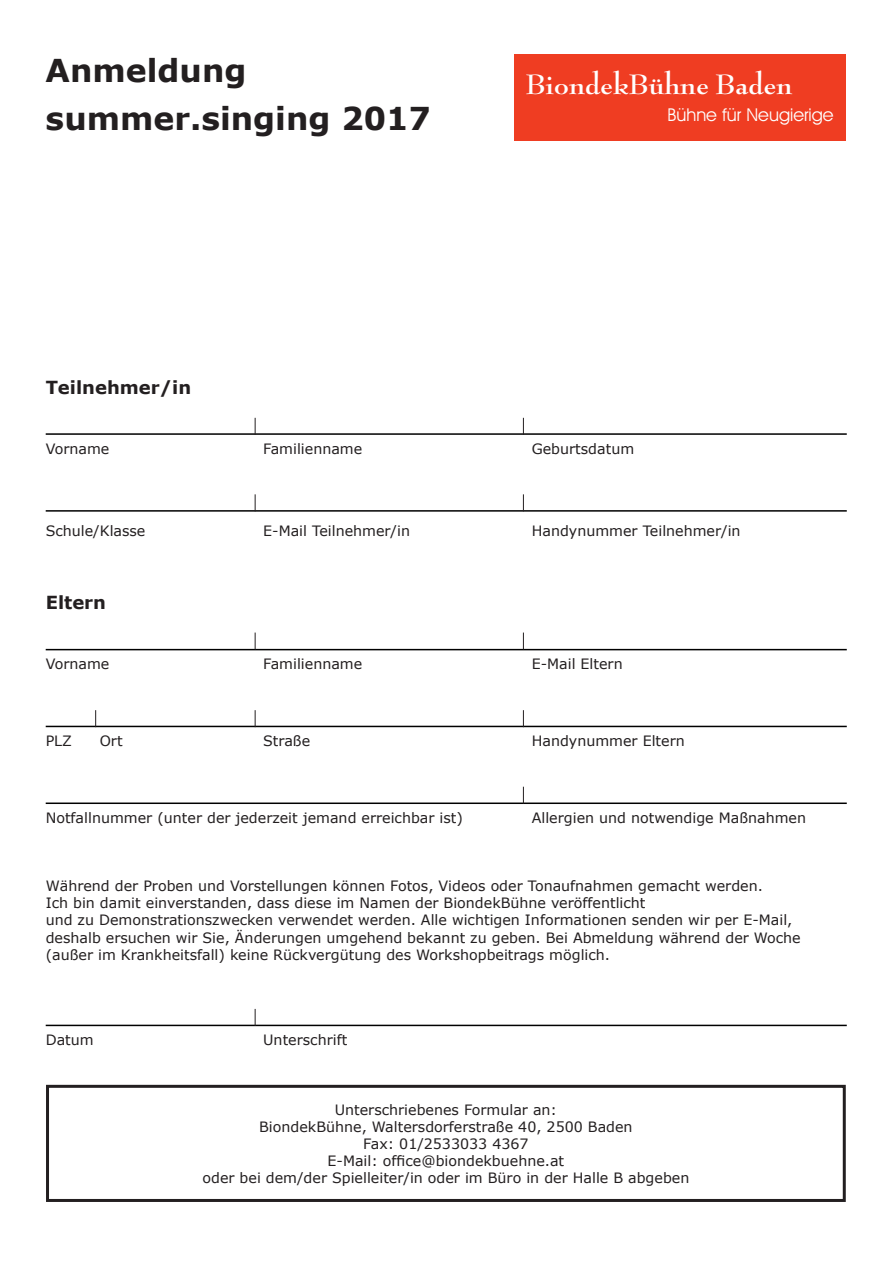
<style>
.page{position:relative;width:893px;height:1263px;background:#fff}
.page>*{position:absolute;margin:0;border:0;box-sizing:border-box;transform-origin:0 0}
.t1{font:700 31.5px/48px "Verdana";color:#231f20}
.t2{font:700 30.6px "Bernhard Modern Std";color:#fff}
.t3{font:700 18px "Verdana";color:#231f20}
.t4{font:17.85px "Avant Garde IT Cby BT";color:#fff}
.t5{font:14.25px/17.1px "Verdana";color:#231f20}
</style>
<div class="page">
<div style="left:514px;top:54px;width:332px;height:86px;background:#ef3d22"></div>
<hr style="left:46px;top:433px;width:801px;height:2px;background:#000">
<hr style="left:46px;top:510px;width:801px;height:2px;background:#000">
<hr style="left:46px;top:649px;width:801px;height:1px;background:#000">
<hr style="left:46px;top:726px;width:801px;height:1px;background:#000">
<hr style="left:46px;top:802px;width:801px;height:2px;background:#000">
<hr style="left:46px;top:1025px;width:801px;height:1px;background:#000">
<svg style="left:255px;top:418px;width:1px;height:17px"></svg>
<svg style="left:255px;top:632px;width:1px;height:17px"></svg>
<svg style="left:255px;top:710px;width:1px;height:17px"></svg>
<svg style="left:255px;top:1009px;width:1px;height:17px"></svg>
<svg style="left:95px;top:710px;width:1px;height:17px"></svg>
<svg style="left:255px;top:494px;width:1px;height:17px"></svg>
<svg style="left:523px;top:418px;width:1px;height:17px"></svg>
<svg style="left:523px;top:632px;width:1px;height:17px"></svg>
<svg style="left:523px;top:710px;width:1px;height:17px"></svg>
<svg style="left:523px;top:787px;width:1px;height:17px"></svg>
<svg style="left:523px;top:494px;width:1px;height:17px"></svg>
<div style="left:46px;top:1085px;width:800px;height:117px;border:3px solid #231f20"></div>
<h1 class="t1" style="left:46px;top:45px;width:387px">Anmeldung summer.singing 2017</h1>
<h2 class="t2" style="left:526px;top:68px;width:268px">BiondekBühne Baden</h2>
<p class="t4" style="left:667px;top:104px;width:168px">Bühne für Neugierige</p>
<p class="t3" style="left:46px;top:376px;width:147px">Teilnehmer/in</p>
<p class="t5" style="left:46px;top:439px;width:65px">Vorname</p>
<p class="t5" style="left:263px;top:439px;width:101px">Familienname</p>
<p class="t5" style="left:532px;top:439px;width:104px">Geburtsdatum</p>
<p class="t5" style="left:46px;top:522px;width:101px">Schule/Klasse</p>
<p class="t5" style="left:263px;top:522px;width:148px">E-Mail Teilnehmer/in</p>
<p class="t5" style="left:532px;top:522px;width:210px">Handynummer Teilnehmer/in</p>
<p class="t3" style="left:46px;top:591px;width:62px">Eltern</p>
<p class="t5" style="left:46px;top:655px;width:65px">Vorname</p>
<p class="t5" style="left:263px;top:655px;width:101px">Familienname</p>
<p class="t5" style="left:532px;top:655px;width:93px">E-Mail Eltern</p>
<p class="t5" style="left:46px;top:732px;width:28px">PLZ</p>
<p class="t5" style="left:100px;top:732px;width:24px">Ort</p>
<p class="t5" style="left:263px;top:732px;width:49px">Straße</p>
<p class="t5" style="left:532px;top:732px;width:155px">Handynummer Eltern</p>
<p class="t5" style="left:46px;top:809px;width:419px">Notfallnummer (unter der jederzeit jemand erreichbar ist)</p>
<p class="t5" style="left:532px;top:809px;width:276px">Allergien und notwendige Maßnahmen</p>
<p class="t5" style="left:46px;top:877px;width:756px">Während der Proben und Vorstellungen können Fotos, Videos oder Tonaufnahmen gemacht werden.<br>Ich bin damit einverstanden, dass diese im Namen der BiondekBühne veröffentlicht<br>und zu Demonstrationszwecken verwendet werden. Alle wichtigen Informationen senden wir per E-Mail, deshalb ersuchen wir Sie, Änderungen umgehend bekannt zu geben. Bei Abmeldung während der Woche (außer im Krankheitsfall) keine Rückvergütung des Workshopbeitrags möglich.</p>
<p class="t5" style="left:46px;top:1031px;width:50px">Datum</p>
<p class="t5" style="left:263px;top:1031px;width:86px">Unterschrift</p>
<p class="t5" style="left:202px;top:1100px;width:488px;text-align:center">Unterschriebenes Formular an:<br>BiondekBühne, Waltersdorferstraße 40, 2500 Baden<br>Fax: 01/2533033 4367<br>E-Mail: office@biondekbuehne.at<br>oder bei dem/der Spielleiter/in oder im Büro in der Halle B abgeben</p>
</div>
